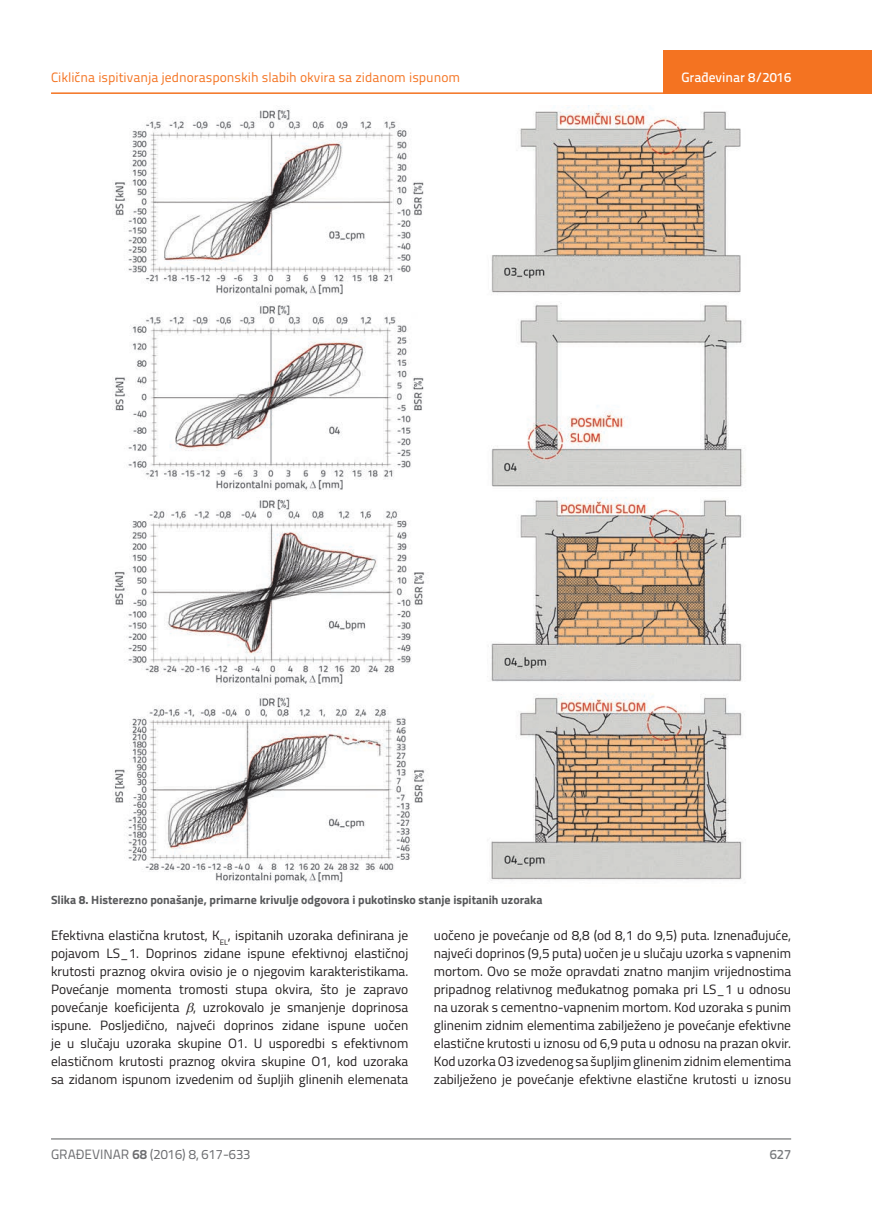
<style>
.page{position:relative;width:872px;height:1212px;background:#fff}
.page>*{position:absolute;margin:0;border:0;box-sizing:border-box;transform-origin:0 0}
.t1{font:13.5px/18px "Titillium";color:#231f20;text-align:justify}
.t2{font:13.5px "Titillium Text 22 L";color:#f47321}
.t3{font:13.5px "Titillium Text 22 L";color:#6c6d70}
.t4{font:500 13.5px "Titillium Text 22 L";color:#fff}
.t5{font:500 13.5px "Titillium Text 22 L";color:#787a7d}
.t6{font:700 12px "Titillium";color:#57585a}
.s1{font-weight:700}
</style>
<div class="page">
<hr style="left:51px;top:92px;width:821px;height:2px;background:#f47321">
<div style="left:663px;top:50px;width:209px;height:44px;background:#f47321"></div>
<hr style="left:51px;top:1139px;width:740px;height:1px;background:#57585a">
<img style="left:112px;top:106px;width:633px;height:778px">
<p class="t2" style="left:51px;top:68px;width:411px">Ciklična ispitivanja jednorasponskih slabih okvira sa zidanom ispunom</p>
<p class="t4" style="left:681px;top:67px;width:111px">Građevinar 8/2016</p>
<p class="t6" style="left:51px;top:891px;width:493px">Slika 8. Histerezno ponašanje, primarne krivulje odgovora i pukotinsko stanje ispitanih uzoraka</p>
<p class="t1" style="left:51px;top:926px;width:359px">Efektivna elastična krutost, K<sub>EL</sub>, ispitanih uzoraka definirana je pojavom LS_1. Doprinos zidane ispune efektivnoj elastičnoj krutosti praznog okvira ovisio je o njegovim karakteristikama.<br>Povećanje momenta tromosti stupa okvira, što je zapravo povećanje koeficijenta , uzrokovalo je smanjenje doprinosa ispune. Posljedično, najveći doprinos zidane ispune uočen je u slučaju uzoraka skupine O1. U usporedbi s efektivnom elastičnom krutosti praznog okvira skupine O1, kod uzoraka sa zidanom ispunom izvedenim od šupljih glinenih elemenata</p>
<p class="t1" style="left:434px;top:926px;width:359px">uočeno je povećanje od 8,8 (od 8,1 do 9,5) puta. Iznenađujuće, najveći doprinos (9,5 puta) uočen je u slučaju uzorka s vapnenim mortom. Ovo se može opravdati znatno manjim vrijednostima pripadnog relativnog međukatnog pomaka pri LS_1 u odnosu na uzorak s cementno-vapnenim mortom. Kod uzoraka s punim glinenim zidnim elementima zabilježeno je povećanje efektivne elastične krutosti u iznosu od 6,9 puta u odnosu na prazan okvir.<br>Kod uzorka O3 izvedenog sa šupljim glinenim zidnim elementima zabilježeno je povećanje efektivne elastične krutosti u iznosu</p>
<p class="t3" style="left:51px;top:1144px;width:201px">GRAĐEVINAR <span class="s1">68</span> (2016) 8, 617-633</p>
<p class="t5" style="left:769px;top:1144px;width:23px">627</p>
</div>
